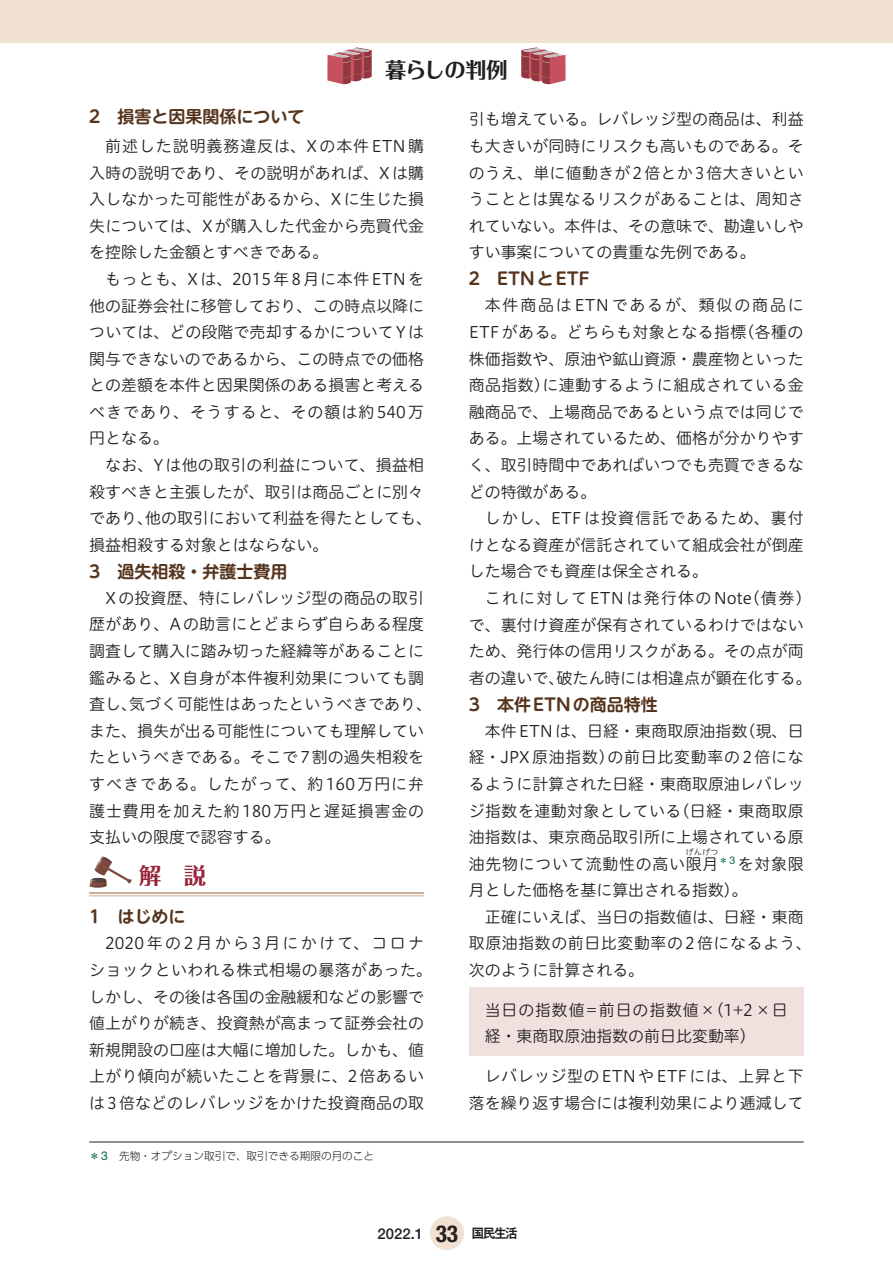
<style>
.page{position:relative;width:893px;height:1263px;background:#fff}
.page>*{position:absolute;margin:0;border:0;box-sizing:border-box;transform-origin:0 0}
.t1{font:700 22.35px "Folk Pro";color:#97253b}
.t2{font:700 21.3px "Folk Pro";letter-spacing:-.045em;color:#231f20}
.t3{font:700 16.95px "UD Shin M Go Pro De";color:#55341d}
.t4{font:15.9px/26.5px "Hiragino UD Sans R Std N W3";color:#231f20;text-align:justify}
.t5{font:15.9px "Hiragino UD Sans R Std N W3";letter-spacing:.035em;color:#231f20}
.t6{font:500 14.85px "Helvetica Neue LT Std";color:#231f20}
.t7{font:300 10.65px "UD Shin Go Pro";color:#231f20}
.t8{font:7.95px "Hiragino UD Sans R Std N W3";color:#231f20}
.s1{font-family:"Hira Maru Std W3"}
.s2{font-weight:400;color:#026442}
.s3{font-family:"Helvetica Neue LT Std";font-weight:400;font-size:12.15px;color:#026442}
.s4{font-weight:700;font-stretch:condensed;font-size:23.4px}
.s5{font-family:"Gothic MB101 Pro De";font-weight:700;font-size:12.75px}
</style>
<div class="page">
<div style="left:430px;top:1216px;width:34px;height:34px;background:#f0e1d3;border-radius:50%"></div>
<div style="left:0;top:0;width:893px;height:43px;background:#f0e1d3"></div>
<svg style="left:327px;top:47px;width:44px;height:37px"></svg>
<svg style="left:521px;top:47px;width:45px;height:37px"></svg>
<div style="left:469px;top:988px;width:335px;height:68px;background:#f0e1de"></div>
<svg style="left:89px;top:856px;width:43px;height:32px"></svg>
<hr style="left:89px;top:892px;width:335px;height:2px;background:#cdaf97">
<hr style="left:89px;top:895px;width:335px;height:1px;background:#cdaf97">
<hr style="left:89px;top:1142px;width:715px;height:1px;background:#231f20">
<h2 class="t2" style="left:385px;top:52px;width:124px">暮らしの判例</h2>
<p class="t4" style="left:469px;top:105px;width:336px">引も増えている。レバレッジ型の商品は、利益も大きいが同時にリスクも高いものである。そのうえ、単に値動きが 2倍とか 3倍大きいということとは異なるリスクがあることは、周知されていない。本件は、その意味で、勘違いしやすい事案についての貴重な先例である。</p>
<p class="t3" style="left:469px;top:265px;width:122px">2　ETNとETF</p>
<p class="t4" style="left:469px;top:291px;width:336px;text-indent:16px">本件商品はETNであるが、類似の商品にETFがある。どちらも対象となる指標（各種の株価指数や、原油や鉱山資源・農産物といった商品指数）に連動するように組成されている金融商品で、上場商品であるという点では同じである。上場されているため、価格が分かりやすく、取引時間中であればいつでも売買できるなどの特徴がある。</p>
<p class="t4" style="left:469px;top:504px;width:336px;text-indent:16px">しかし、ETFは投資信託であるため、裏付けとなる資産が信託されていて組成会社が倒産した場合でも資産は保全される。</p>
<p class="t4" style="left:469px;top:584px;width:344px;text-align:left;text-indent:16px">これに対してETNは発行体のNote（債券）で、裏付け資産が保有されているわけではないため、発行体の信用リスクがある。その点が両者の違いで、破たん時には相違点が顕在化する。</p>
<p class="t3" style="left:469px;top:690px;width:191px">3　本件ETNの商品特性</p>
<p class="t4" style="left:469px;top:717px;width:336px;text-indent:16px">本件ETNは、日経・東商取原油指数（現、日経・<span class="s1">J</span>PX原油指数）の前日比変動率の2倍になるように計算された日経・東商取原油レバレッジ指数を連動対象としている（日経・東商取原油指数は、東京商品取引所に上場されている原油先物について流動性の高い限月<sup>＊</sup><sup>3</sup> を対象限</p>
<p class="t3" style="left:89px;top:103px;width:217px">2　損害と因果関係について</p>
<p class="t4" style="left:89px;top:132px;width:336px;text-indent:16px">前述した説明義務違反は、Xの本件ETN購入時の説明であり、その説明があれば、Xは購入しなかった可能性があるから、Xに生じた損失については、Xが購入した代金から売買代金を控除した金額とすべきである。</p>
<p class="t4" style="left:89px;top:265px;width:336px;text-indent:16px">もっとも、Xは、2015年8月に本件ETNを他の証券会社に移管しており、この時点以降については、どの段階で売却するかについて Yは関与できないのであるから、この時点での価格との差額を本件と因果関係のある損害と考えるべきであり、そうすると、その額は約540万円となる。</p>
<p class="t4" style="left:89px;top:451px;width:344px;text-align:left;text-indent:16px">なお、Yは他の取引の利益について、損益相殺すべきと主張したが、取引は商品ごとに別々であり、他の取引において利益を得たとしても、損益相殺する対象とはならない。</p>
<p class="t3" style="left:89px;top:557px;width:200px">3　過失相殺・弁護士費用</p>
<p class="t4" style="left:89px;top:584px;width:344px;text-align:left;text-indent:16px">Xの投資歴、特にレバレッジ型の商品の取引歴があり、Aの助言にとどまらず自らある程度調査して購入に踏み切った経緯等があることに鑑みると、X自身が本件複利効果についても調査し、気づく可能性はあったというべきであり、また、損失が出る可能性についても理解していたというべきである。そこで 7割の過失相殺をすべきである。したがって、約160万円に弁護士費用を加えた約180万円と遅延損害金の支払いの限度で認容する。</p>
<p class="t8" style="left:686px;top:846px;width:34px">げんげつ</p>
<p class="t4" style="left:469px;top:876px;width:281px">月とした価格を基に算出される指数）。</p>
<p class="t4" style="left:485px;top:903px;width:320px">正確にいえば、当日の指数値は、日経・東商</p>
<p class="t5" style="left:469px;top:931px;width:344px">取原油指数の前日比変動率の2倍になるよう、</p>
<p class="t4" style="left:469px;top:956px;width:177px">次のように計算される。</p>
<p class="t4" style="left:485px;top:996px;width:304px">当日の指数値=前日の指数値×（1+2×日経・東商取原油指数の前日比変動率）</p>
<p class="t4" style="left:469px;top:1062px;width:336px;text-align:right">レバレッジ型のETNやETFには、上昇と下落を繰り返す場合には複利効果により逓減して</p>
<h1 class="t1" style="left:139px;top:856px;width:68px">解　説</h1>
<p class="t3" style="left:89px;top:903px;width:98px">1　はじめに</p>
<p class="t4" style="left:89px;top:929px;width:344px;text-align:center">2020年の2月から3月にかけて、コロナ<br>ショックといわれる株式相場の暴落があった。しかし、その後は各国の金融緩和などの影響で値上がりが続き、投資熱が高まって証券会社の新規開設の口座は大幅に増加した。しかも、値上がり傾向が続いたことを背景に、2倍あるいは3倍などのレバレッジをかけた投資商品の取</p>
<p class="t7" style="left:89px;top:1147px;width:286px"><span class="s2">＊</span><span class="s3">3</span> 先物・オプション取引で、取引できる期限の月のこと</p>
<p class="t6" style="left:378px;top:1224px;width:142px">2022.1 <span class="s4">33</span> <span class="s5">国民生活</span></p>
</div>
